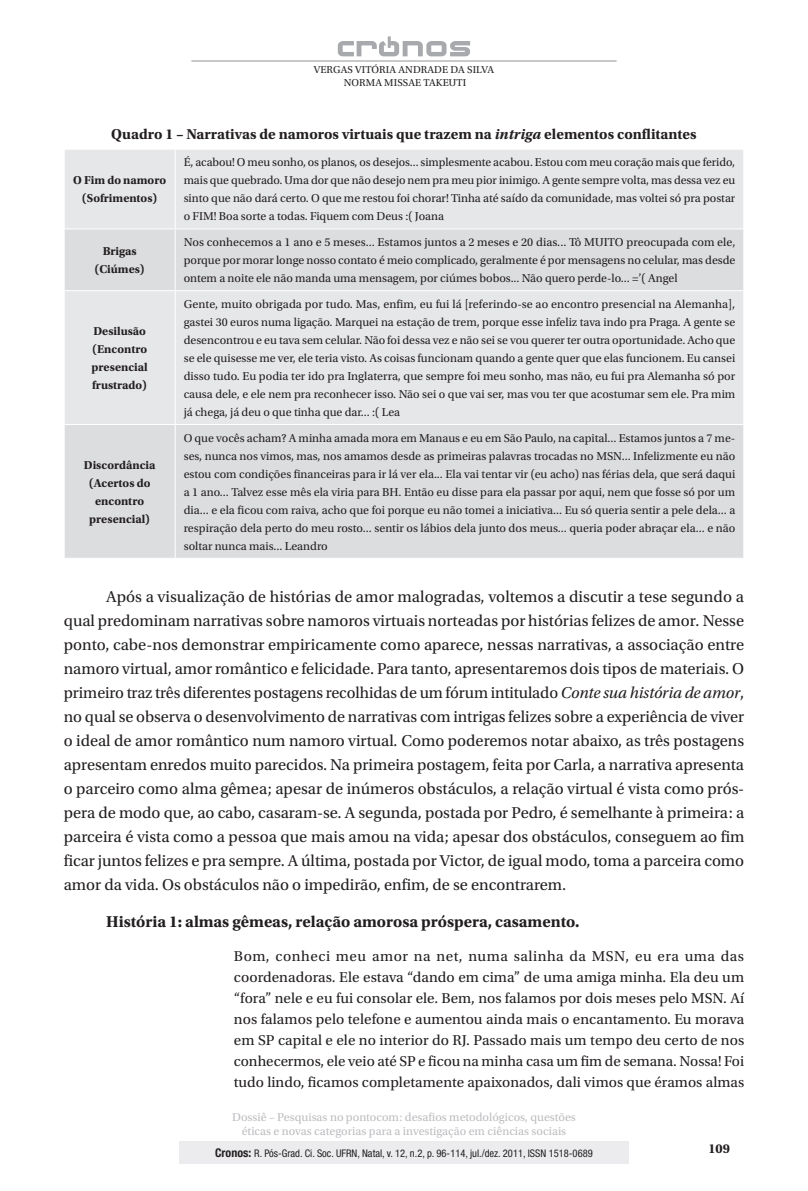
<style>
.page{position:relative;width:808px;height:1191px;background:#fff}
.page>*{position:absolute;margin:0;border:0;box-sizing:border-box;transform-origin:0 0}
.t1{font:16.5px/24px "Utopia Std";color:#231f20;text-align:justify}
.t2{font:700 16.5px "Utopia Std";letter-spacing:-.005em;color:#231f20}
.t3{font:15px/21px "Utopia Std";color:#231f20;text-align:justify}
.t4{font:700 15px "Utopia Std";color:#231f20}
.t5{font:15px "Utopia Std";letter-spacing:.035em;color:#231f20}
.t6{font:700 13.5px "Utopia Std";color:#231f20}
.t7{font:12px/18px "Utopia Std";color:#231f20;text-align:justify}
.t8{font:700 12px/18px "Utopia Std";color:#231f20;text-align:center}
.t9{font:12px/14.4px "Utopia Std";color:#bcbdc0;text-align:center}
.t10{font:condensed 10.5px "Helvetica Neue LT Std";color:#231f20}
.t11{font:10.5px/12.6px "Utopia Std";letter-spacing:.01em;color:#231f20;text-align:center}
.s1{font-style:italic}
.s2{font-weight:700;font-size:12px}
</style>
<div class="page">
<hr style="left:191px;top:61px;width:426px;height:1px;background:#939598">
<svg style="left:338px;top:36px;width:132px;height:20px"></svg>
<div style="left:179px;top:1141px;width:450px;height:23px;background:#ececee"></div>
<div style="left:65px;top:150px;width:678px;height:78px;background:#e6e7e9"></div>
<svg style="left:65px;top:229px;width:678px;height:329px;background:#e0e1e3"></svg>
<hr style="left:175px;top:149px;width:1px;height:79px;background:#fff">
<hr style="left:175px;top:229px;width:1px;height:61px;background:#fff">
<hr style="left:64px;top:290px;width:111px;height:1px;background:#fff">
<hr style="left:175px;top:290px;width:569px;height:1px;background:#fff">
<hr style="left:175px;top:291px;width:1px;height:133px;background:#fff">
<hr style="left:64px;top:424px;width:111px;height:1px;background:#fff">
<hr style="left:175px;top:424px;width:569px;height:1px;background:#fff">
<hr style="left:175px;top:425px;width:1px;height:133px;background:#fff">
<p class="t11" style="left:314px;top:64px;width:182px">Vergas Vitória Andrade da Silva<br>Norma Missae Takeuti</p>
<p class="t4" style="left:111px;top:125px;width:587px">Quadro 1 – Narrativas de namoros virtuais que trazem na <span class="s1">intriga</span> elementos conflitantes</p>
<p class="t8" style="left:73px;top:172px;width:94px">O Fim do namoro (Sofrimentos)</p>
<p class="t7" style="left:184px;top:154px;width:553px">É, acabou! O meu sonho, os planos, os desejos... simplesmente acabou. Estou com meu coração mais que ferido, mais que quebrado. Uma dor que não desejo nem pra meu pior inimigo. A gente sempre volta, mas dessa vez eu sinto que não dará certo. O que me restou foi chorar! Tinha até saído da comunidade, mas voltei só pra postar o FIM! Boa sorte a todas. Fiquem com Deus :( Joana</p>
<p class="t8" style="left:94px;top:242px;width:52px">Brigas (Ciúmes)</p>
<p class="t8" style="left:92px;top:322px;width:58px;text-align:left">Desilusão (Encontro presencial frustrado)</p>
<p class="t8" style="left:84px;top:456px;width:73px">Discordância (Acertos do encontro presencial)</p>
<p class="t7" style="left:184px;top:233px;width:410px">Nos conhecemos a 1 ano e 5 meses... Estamos juntos a 2 meses e 20 dias... Tô MUITO</p>
<p class="t7" style="left:184px;top:233px;width:553px;text-indent:443px">preocupada com ele, porque por morar longe nosso contato é meio complicado, geralmente é por mensagens no celular, mas desde ontem a noite ele não manda uma mensagem, por ciúmes bobos... Não quero perde-lo... =’( Angel</p>
<p class="t7" style="left:184px;top:295px;width:553px">Gente, muito obrigada por tudo. Mas, enfim, eu fui lá [referindo-se ao encontro presencial na Alemanha], gastei 30 euros numa ligação. Marquei na estação de trem, porque esse infeliz tava indo pra Praga. A gente se desencontrou e eu tava sem celular. Não foi dessa vez e não sei se vou querer ter outra oportunidade. Acho que se ele quisesse me ver, ele teria visto. As coisas funcionam quando a gente quer que elas funcionem. Eu cansei disso tudo. Eu podia ter ido pra Inglaterra, que sempre foi meu sonho, mas não, eu fui pra Alemanha só por causa dele, e ele nem pra reconhecer isso. Não sei o que vai ser, mas vou ter que acostumar sem ele. Pra mim já chega, já deu o que tinha que dar... :( Lea</p>
<p class="t7" style="left:184px;top:429px;width:553px">O que vocês acham? A minha amada mora em Manaus e eu em São Paulo, na capital... Estamos juntos a 7 me&shy;ses, nunca nos vimos, mas, nos amamos desde as primeiras palavras trocadas no MSN</p>
<p class="t7" style="left:184px;top:447px;width:553px;text-indent:438px">... Infelizmente eu não estou com condições financeiras para ir lá ver ela... Ela vai tentar vir (eu acho) nas férias dela, que será daqui a 1 ano... Talvez esse mês ela viria para BH. Então eu disse para ela passar por aqui, nem que fosse só por um dia... e ela ficou com raiva, acho que foi porque eu não tomei a iniciativa... Eu só queria sentir a pele dela... a respiração dela perto do meu rosto... sentir os lábios dela junto dos meus... queria poder abraçar ela... e não soltar nunca mais... Leandro</p>
<p class="t1" style="left:64px;top:585px;width:682px;text-indent:43px">Após a visualização de histórias de amor malogradas, voltemos a discutir a tese segundo a qual predominam narrativas sobre namoros virtuais norteadas por histórias felizes de amor<span class="s1">.</span> Nesse ponto, cabe-nos demonstrar empiricamente como aparece, nessas narrativas, a associação entre namoro virtual, amor romântico e felicidade. Para tanto, apresentaremos dois tipos de materiais. O primeiro traz três diferentes postagens recolhidas de um fórum intitulado <span class="s1">Conte sua história de amor</span>, no qual se observa o desenvolvimento de narrativas com intrigas felizes sobre a experiência de viver o ideal de amor romântico num namoro virtual<span class="s1">.</span> Como poderemos notar abaixo, as três postagens apresentam enredos muito parecidos. Na primeira postagem, feita por Carla, a narrativa apresenta o parceiro como alma gêmea; apesar de inúmeros obstáculos, a relação virtual é vista como prós&shy;pera de modo que, ao cabo, casaram-se. A segunda, postada por Pedro, é semelhante à primeira: a parceira é vista como a pessoa que mais amou na vida; apesar dos obstáculos, conseguem ao fim ficar juntos felizes e pra sempre. A última, postada por Victor, de igual modo, toma a parceira como amor da vida. Os obstáculos não o impedirão, enfim, de se encontrarem.</p>
<h1 class="t2" style="left:106px;top:912px;width:475px">História 1: almas gêmeas, relação amorosa próspera, casamento.</h1>
<p class="t5" style="left:234px;top:948px;width:370px">Bom, conheci meu amor na net, numa salinha da MSN</p>
<p class="t3" style="left:234px;top:945px;width:512px;text-indent:392px">, eu era uma das coordenadoras. Ele estava “dando em cima” de uma amiga minha. Ela deu um “fora” nele e eu fui consolar ele. Bem, nos falamos por dois meses pelo MSN</p>
<p class="t3" style="left:234px;top:987px;width:512px;text-indent:489px">. Aí nos falamos pelo telefone e aumentou ainda mais o encantamento. Eu morava em SP capital e ele no interior do RJ. Passado mais um tempo deu certo de nos conhecermos, ele veio até SP e ficou na minha casa um fim de semana. Nossa! Foi tudo lindo, ficamos completamente apaixonados, dali vimos que éramos almas</p>
<p class="t9" style="left:232px;top:1110px;width:345px">Dossiê – Pesquisas no pontocom: desafios metodológicos, questões éticas e novas categorias para a investigação em ciências sociais</p>
<p class="t10" style="left:215px;top:1147px;width:379px"><span class="s2">Cronos:</span> R. Pós-Grad. Ci. Soc. UFRN, Natal, v. 12, n.2, p. 96-114, jul./dez. 2011, ISSN 1518-0689</p>
<p class="t6" style="left:708px;top:1141px;width:23px">109</p>
</div>
